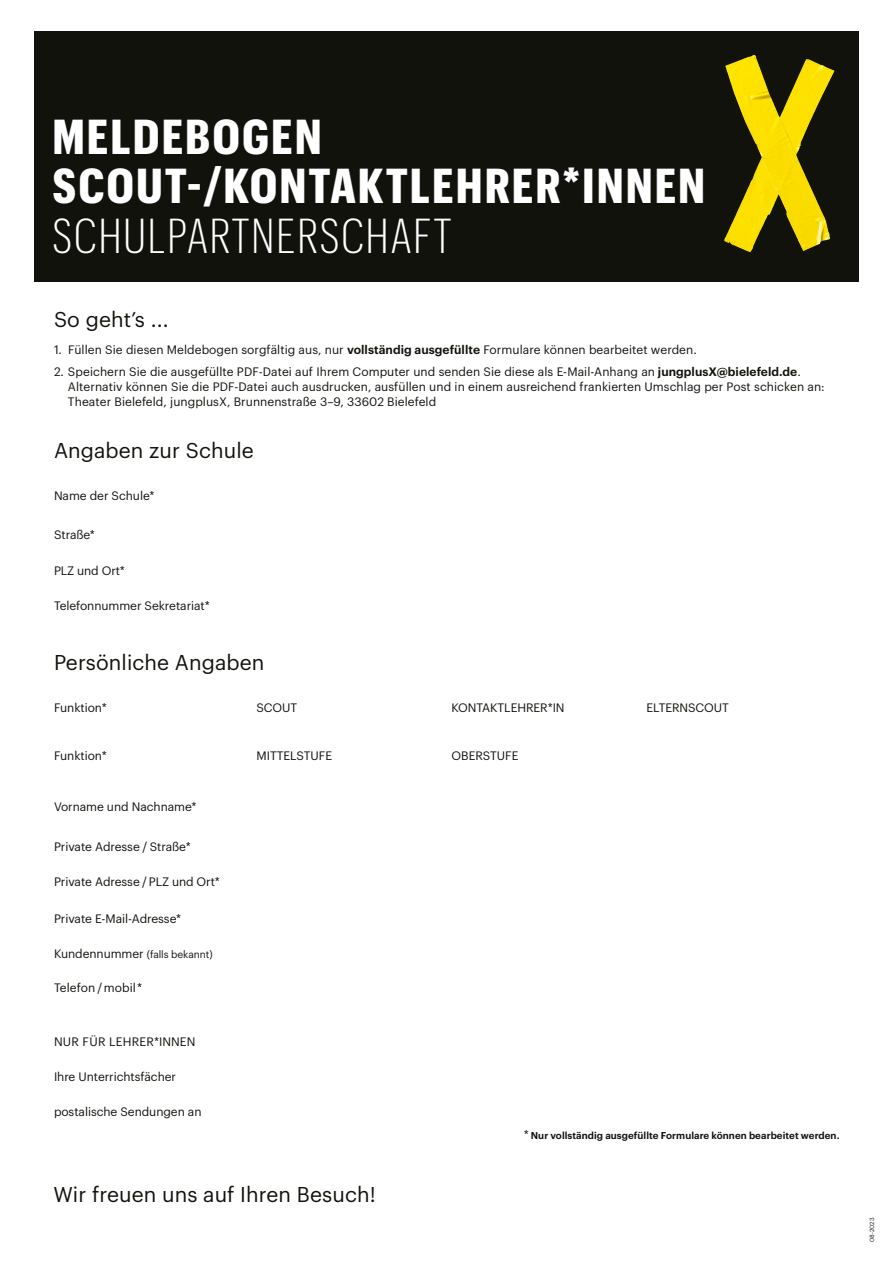
<style>
.page{position:relative;width:893px;height:1263px;background:#fff}
.page>*{position:absolute;margin:0;border:0;box-sizing:border-box;transform-origin:0 0}
.t1{font:700 48px "Graphik Cond";letter-spacing:.04em;color:#fff}
.t2{font:300 48px "Graphik Cond";letter-spacing:.04em;color:#fff}
.t3{font:21px "Graphik";letter-spacing:.005em;color:#12120d}
.t4{font:12px/15px "Graphik";letter-spacing:.005em;color:#12120d}
.t5{font:10.2px "Graphik";letter-spacing:-.005em;color:#12120d}
.t6{font:600 9.75px "Graphik";letter-spacing:.005em;color:#12120d}
.t7{font:6px "Graphik";letter-spacing:-.01em;color:#12120d}
.s1{font-weight:600}
.s2{font-size:12px}
.s3{font-weight:400;font-size:12px}
</style>
<div class="page">
<div style="left:34px;top:32px;width:825px;height:250px;background:#12120d"></div>
<img style="left:724px;top:55px;width:111px;height:198px">
<p class="t1" style="left:52px;top:102px;width:271px">MELDEBOGEN</p>
<p class="t1" style="left:52px;top:151px;width:654px">SCOUT-/KONTAKTLEHRER*INNEN</p>
<p class="t2" style="left:52px;top:204px;width:401px">SCHULPARTNERSCHAFT</p>
<p class="t3" style="left:54px;top:303px;width:116px">So geht’s ...</p>
<p class="t4" style="left:54px;top:341px;width:644px">1. Füllen Sie diesen Meldebogen sorgfältig aus, nur <span class="s1">vollständig ausgefüllte</span> Formulare können bearbeitet werden.</p>
<p class="t4" style="left:68px;top:363px;width:758px;text-indent:-14px">2. Speichern Sie die ausgefüllte PDF-Datei auf Ihrem Computer und senden Sie diese als E-Mail-Anhang an <span class="s1">jungplusX@bielefeld.de</span>.<br>Alternativ können Sie die PDF-Datei auch ausdrucken, ausfüllen und in einem ausreichend frankierten Umschlag per Post schicken an:<br>Theater Bielefeld, jungplusX, Brunnenstraße 3–9, 33602 Bielefeld</p>
<p class="t3" style="left:54px;top:434px;width:201px">Angaben zur Schule</p>
<p class="t4" style="left:54px;top:487px;width:102px">Name der Schule*</p>
<p class="t4" style="left:54px;top:527px;width:42px">Straße*</p>
<p class="t4" style="left:54px;top:562px;width:73px">PLZ und Ort*</p>
<p class="t4" style="left:54px;top:597px;width:157px">Telefonnummer Sekretariat*</p>
<p class="t3" style="left:54px;top:647px;width:212px">Persönliche Angaben</p>
<p class="t4" style="left:54px;top:699px;width:54px">Funktion*</p>
<p class="t4" style="left:256px;top:699px;width:42px">SCOUT</p>
<p class="t4" style="left:452px;top:699px;width:115px">KONTAKTLEHRER*IN</p>
<p class="t4" style="left:646px;top:699px;width:84px">ELTERNSCOUT</p>
<p class="t4" style="left:54px;top:747px;width:54px">Funktion*</p>
<p class="t4" style="left:256px;top:747px;width:77px">MITTELSTUFE</p>
<p class="t4" style="left:452px;top:747px;width:68px">OBERSTUFE</p>
<p class="t4" style="left:54px;top:798px;width:144px">Vorname und Nachname*</p>
<p class="t4" style="left:54px;top:838px;width:138px">Private Adresse / Straße*</p>
<p class="t4" style="left:54px;top:873px;width:167px">Private Adresse / PLZ und Ort*</p>
<p class="t4" style="left:54px;top:910px;width:129px">Private E-Mail-Adresse*</p>
<p class="t5" style="left:54px;top:947px;width:160px"><span class="s2">Kundennummer</span> (falls bekannt)</p>
<p class="t4" style="left:54px;top:979px;width:90px">Telefon / mobil*</p>
<p class="t4" style="left:54px;top:1033px;width:143px">NUR FÜR LEHRER*INNEN</p>
<p class="t4" style="left:54px;top:1068px;width:124px">Ihre Unterrichtsfächer</p>
<p class="t4" style="left:54px;top:1104px;width:149px">postalische Sendungen an</p>
<p class="t3" style="left:54px;top:1179px;width:324px">Wir freuen uns auf Ihren Besuch!</p>
<p class="t6" style="left:524px;top:1128px;width:317px"><span class="s3">*</span> Nur vollständig ausgefüllte Formulare können bearbeitet werden.</p>
<p class="t7" style="left:868px;top:1241px;width:25px;rotate:-90deg">08-2023</p>
</div>
